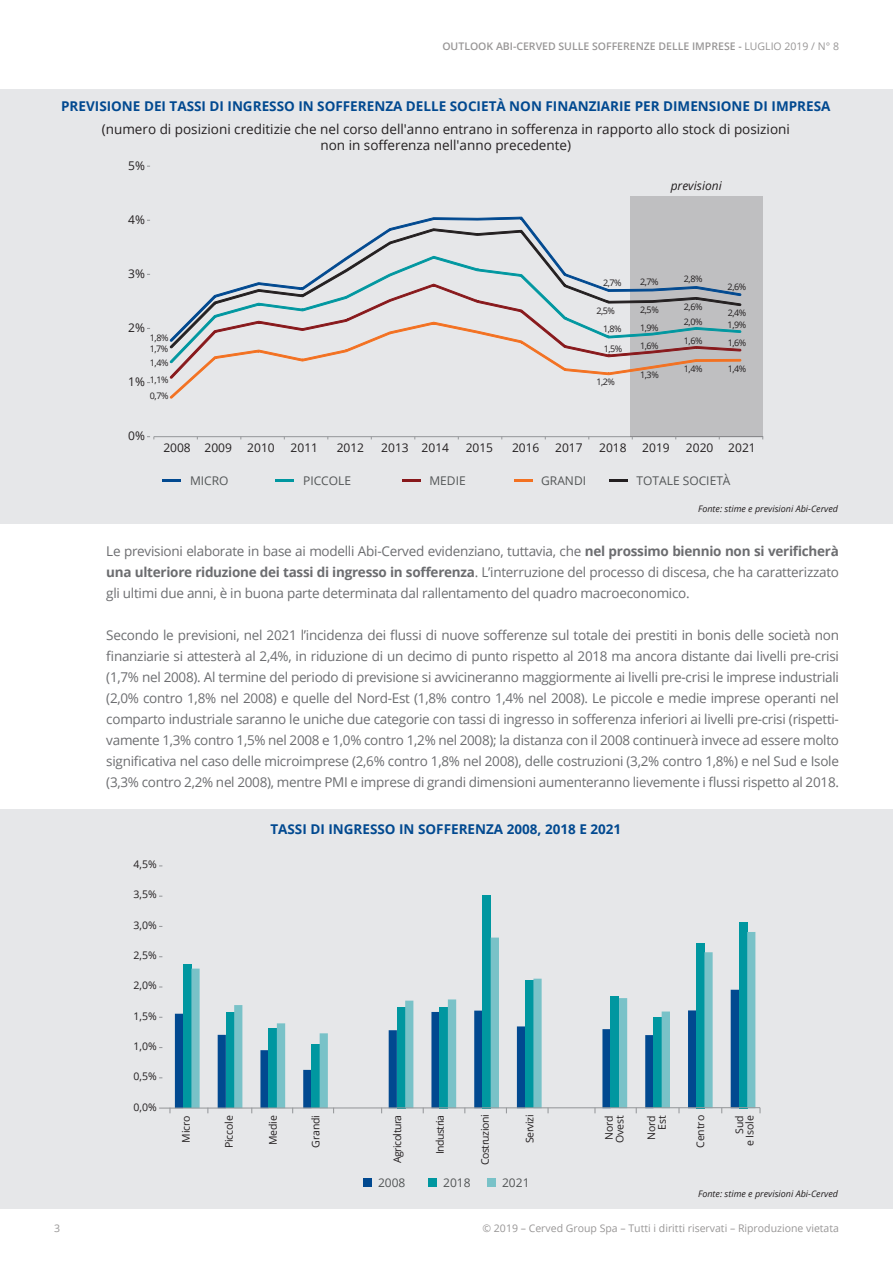
<style>
.page{position:relative;width:893px;height:1263px;background:#fff}
.page>*{position:absolute;margin:0;border:0;box-sizing:border-box;transform-origin:0 0}
.t1{font:13.5px/21px "Open Sans";letter-spacing:-.02em;color:#6c6d70;text-align:justify}
.t2{font:13.5px "Open Sans";color:#231f20}
.t3{font:700 13.5px "Open Sans";color:#014990}
.t4{font:12px "Open Sans";color:#231f20}
.t5{font:12px "Open Sans";color:#525556}
.t6{font:italic 12px "Open Sans";color:#231f20}
.t7{font:10.5px/10.5px "Open Sans";letter-spacing:-.01em;color:#231f20;text-align:right}
.t8{font:10.5px "Open Sans";color:#989696}
.t9{font:600 10.5px "Open Sans";color:#989696}
.t10{font:10.5px "Open Sans";letter-spacing:-.05em;color:#231f20}
.t11{font:9px "Open Sans";color:#231f20}
.t12{font:italic 9px "Open Sans";color:#231f20}
.s1{font-weight:400}
.s2{font-weight:700}
</style>
<div class="page">
<div style="left:0;top:89px;width:893px;height:434px;background:#e6e7e9"></div>
<hr style="left:154px;top:436px;width:609px;height:1px;background:#989a9d">
<div style="left:630px;top:196px;width:133px;height:241px;background:#bfbfc1"></div>
<svg style="left:398px;top:216px;width:131px;height:10px"></svg>
<svg style="left:170px;top:331px;width:572px;height:67px"></svg>
<svg style="left:169px;top:226px;width:572px;height:122px"></svg>
<svg style="left:162px;top:480px;width:19px;height:2px"></svg>
<svg style="left:275px;top:480px;width:19px;height:2px"></svg>
<svg style="left:402px;top:480px;width:19px;height:2px"></svg>
<svg style="left:514px;top:480px;width:18px;height:2px"></svg>
<svg style="left:609px;top:480px;width:19px;height:2px"></svg>
<div style="left:0;top:809px;width:893px;height:400px;background:#e6e7e9"></div>
<div style="left:183px;top:964px;width:8px;height:144px;background:#0097a0"></div>
<div style="left:482px;top:895px;width:9px;height:213px;background:#0097a0"></div>
<div style="left:739px;top:922px;width:8px;height:186px;background:#0097a0"></div>
<svg style="left:191px;top:932px;width:564px;height:175px"></svg>
<hr style="left:159px;top:1107px;width:601px;height:2px;background:#989a9d">
<div style="left:363px;top:1178px;width:9px;height:9px;background:#014990"></div>
<div style="left:428px;top:1178px;width:9px;height:9px;background:#0097a0"></div>
<div style="left:487px;top:1178px;width:8px;height:9px;background:#79c2c8"></div>
<p class="t9" style="left:442px;top:39px;width:398px">OUTLOOK ABI-CERVED SULLE SOFFERENZE DELLE IMPRESE - <span class="s1">LUGLIO 2019 / N° 8</span></p>
<p class="t3" style="left:61px;top:97px;width:771px">PREVISIONE DEI TASSI DI INGRESSO IN SOFFERENZA DELLE SOCIETÀ NON FINANZIARIE PER DIMENSIONE DI IMPRESA</p>
<p class="t2" style="left:102px;top:119px;width:690px">(numero di posizioni creditizie che nel corso dell'anno entrano in sofferenza in rapporto allo stock di posizioni</p>
<p class="t2" style="left:320px;top:136px;width:252px">non in sofferenza nell'anno precedente)</p>
<p class="t4" style="left:128px;top:158px;width:18px">5%</p>
<p class="t4" style="left:128px;top:212px;width:18px">4%</p>
<p class="t4" style="left:128px;top:266px;width:18px">3%</p>
<p class="t4" style="left:128px;top:319px;width:18px">2%</p>
<p class="t11" style="left:150px;top:332px;width:20px">1,8%</p>
<p class="t11" style="left:150px;top:342px;width:20px">1,7%</p>
<p class="t11" style="left:150px;top:357px;width:20px">1,4%</p>
<p class="t11" style="left:150px;top:373px;width:20px">1,1%</p>
<p class="t4" style="left:128px;top:373px;width:18px">1%</p>
<p class="t11" style="left:150px;top:390px;width:20px">0,7%</p>
<p class="t4" style="left:128px;top:427px;width:18px">0%</p>
<p class="t6" style="left:671px;top:178px;width:53px">previsioni</p>
<p class="t11" style="left:603px;top:276px;width:20px">2,7%</p>
<p class="t11" style="left:640px;top:275px;width:20px">2,7%</p>
<p class="t11" style="left:684px;top:273px;width:20px">2,8%</p>
<p class="t11" style="left:728px;top:280px;width:20px">2,6%</p>
<p class="t11" style="left:596px;top:304px;width:20px">2,5%</p>
<p class="t11" style="left:640px;top:304px;width:20px">2,5%</p>
<p class="t11" style="left:684px;top:300px;width:20px">2,6%</p>
<p class="t11" style="left:728px;top:307px;width:20px">2,4%</p>
<p class="t11" style="left:684px;top:315px;width:20px">2,0%</p>
<p class="t11" style="left:728px;top:319px;width:20px">1,9%</p>
<p class="t11" style="left:603px;top:323px;width:20px">1,8%</p>
<p class="t11" style="left:640px;top:322px;width:20px">1,9%</p>
<p class="t11" style="left:604px;top:342px;width:20px">1,5%</p>
<p class="t11" style="left:640px;top:339px;width:20px">1,6%</p>
<p class="t11" style="left:596px;top:375px;width:20px">1,2%</p>
<p class="t11" style="left:640px;top:369px;width:20px">1,3%</p>
<p class="t11" style="left:684px;top:335px;width:20px">1,6%</p>
<p class="t11" style="left:728px;top:337px;width:20px">1,6%</p>
<p class="t11" style="left:684px;top:362px;width:20px">1,4%</p>
<p class="t11" style="left:728px;top:362px;width:20px">1,4%</p>
<p class="t4" style="left:163px;top:439px;width:70px">2008 2009</p>
<p class="t4" style="left:247px;top:439px;width:29px">2010</p>
<p class="t4" style="left:291px;top:439px;width:29px">2011</p>
<p class="t4" style="left:337px;top:439px;width:29px">2012</p>
<p class="t4" style="left:381px;top:439px;width:69px">2013 2014</p>
<p class="t4" style="left:466px;top:439px;width:29px">2015</p>
<p class="t4" style="left:512px;top:439px;width:29px">2016</p>
<p class="t4" style="left:555px;top:439px;width:29px">2017</p>
<p class="t4" style="left:599px;top:439px;width:29px">2018</p>
<p class="t4" style="left:642px;top:439px;width:29px">2019</p>
<p class="t4" style="left:686px;top:439px;width:71px">2020 2021</p>
<p class="t5" style="left:190px;top:472px;width:40px">MICRO</p>
<p class="t5" style="left:303px;top:472px;width:49px">PICCOLE</p>
<p class="t5" style="left:429px;top:472px;width:38px">MEDIE</p>
<p class="t5" style="left:541px;top:472px;width:46px">GRANDI</p>
<p class="t5" style="left:637px;top:472px;width:95px">TOTALE SOCIETÀ</p>
<p class="t12" style="left:698px;top:503px;width:141px">Fonte: stime e previsioni Abi-Cerved</p>
<p class="t1" style="left:106px;top:540px;width:734px">Le previsioni elaborate in base ai modelli Abi-Cerved evidenziano, tuttavia, che <span class="s2">nel prossimo biennio non si verificherà una ulteriore riduzione dei tassi di ingresso in sofferenza</span>. L’interruzione del processo di discesa, che ha caratterizzato gli ultimi due anni, è in buona parte determinata dal rallentamento del quadro macroeconomico.</p>
<p class="t1" style="left:106px;top:624px;width:734px">Secondo le previsioni, nel 2021 l’incidenza dei flussi di nuove sofferenze sul totale dei prestiti in bonis delle società non finanziarie si attesterà al 2,4%, in riduzione di un decimo di punto rispetto al 2018 ma ancora distante dai livelli pre-crisi (1,7% nel 2008). Al termine del periodo di previsione si avvicineranno maggiormente ai livelli pre-crisi le imprese industriali (2,0% contro 1,8% nel 2008) e quelle del Nord-Est (1,8% contro 1,4% nel 2008). Le piccole e medie imprese operanti nel comparto industriale saranno le uniche due categorie con tassi di ingresso in sofferenza inferiori ai livelli pre-crisi (rispetti&shy;vamente 1,3% contro 1,5% nel 2008 e 1,0% contro 1,2% nel 2008); la distanza con il 2008 continuerà invece ad essere molto significativa nel caso delle microimprese (2,6% contro 1,8% nel 2008), delle costruzioni (3,2% contro 1,8%) e nel Sud e Isole (3,3% contro 2,2% nel 2008), mentre PMI e imprese di grandi dimensioni aumenteranno lievemente i flussi rispetto al 2018.</p>
<p class="t7" style="left:134px;top:859px;width:25px">4,5%</p>
<p class="t7" style="left:134px;top:889px;width:25px">3,5%</p>
<p class="t7" style="left:134px;top:919px;width:25px">3,0%</p>
<p class="t7" style="left:134px;top:950px;width:25px">2,5%</p>
<p class="t7" style="left:134px;top:980px;width:25px">2,0%</p>
<p class="t7" style="left:134px;top:1010px;width:25px">1,5%</p>
<p class="t7" style="left:134px;top:1041px;width:25px">1,0%</p>
<p class="t7" style="left:134px;top:1071px;width:25px">0,5%</p>
<p class="t7" style="left:134px;top:1101px;width:25px">0,0%</p>
<p class="t3" style="left:270px;top:820px;width:352px">TASSI DI INGRESSO IN SOFFERENZA 2008, 2018 E 2021</p>
<p class="t7" style="left:181px;top:1142px;width:29px;rotate:-90deg">Micro</p>
<p class="t7" style="left:224px;top:1148px;width:35px;rotate:-90deg">Piccole</p>
<p class="t7" style="left:268px;top:1145px;width:31px;rotate:-90deg">Medie</p>
<p class="t7" style="left:310px;top:1148px;width:34px;rotate:-90deg">Grandi</p>
<p class="t10" style="left:390px;top:1163px;width:50px;rotate:-90deg">Agricoltura</p>
<p class="t10" style="left:433px;top:1154px;width:41px;rotate:-90deg">Industria</p>
<p class="t10" style="left:478px;top:1165px;width:52px;rotate:-90deg">Costruzioni</p>
<p class="t10" style="left:522px;top:1143px;width:30px;rotate:-90deg">Servizi</p>
<p class="t7" style="left:604px;top:1143px;width:29px;text-align:left;rotate:-90deg">Nord<br>Ovest</p>
<p class="t7" style="left:646px;top:1140px;width:26px;rotate:-90deg">Nord<br>Est</p>
<p class="t7" style="left:695px;top:1148px;width:34px;rotate:-90deg">Centro</p>
<p class="t7" style="left:734px;top:1146px;width:32px;rotate:-90deg">Sud<br>e Isole</p>
<p class="t5" style="left:378px;top:1175px;width:29px">2008</p>
<p class="t5" style="left:443px;top:1175px;width:29px">2018</p>
<p class="t5" style="left:502px;top:1175px;width:29px">2021</p>
<p class="t12" style="left:698px;top:1187px;width:141px">Fonte: stime e previsioni Abi-Cerved</p>
<p class="t8" style="left:54px;top:1221px;width:8px">3</p>
<p class="t8" style="left:482px;top:1221px;width:358px">© 2019 – Cerved Group Spa – Tutti i diritti riservati – Riproduzione vietata</p>
</div>
